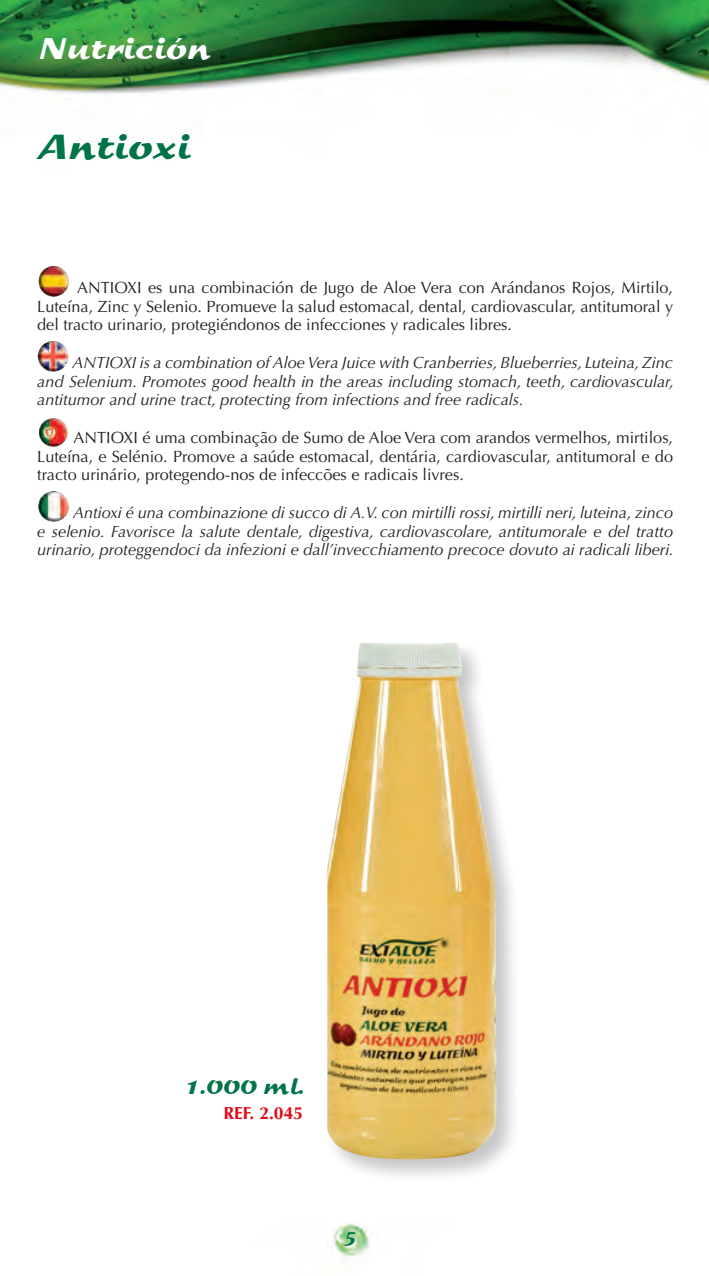
<style>
.page{position:relative;width:709px;height:1276px;background:#fff}
.page>*{position:absolute;margin:0;border:0;box-sizing:border-box;transform-origin:0 0}
.PRODUCTO{font:35px "Sprint";color:#007447}
.t1{font:30px "Sprint";color:#fff}
.t2{font:22.5px "Sprint";color:#007447}
.t3{font:700 17.5px "Optima LT Std";color:#e20916}
.t4{font:17.5px "Sprint";color:#007447}
.t5{font:italic 16.25px/18.8px "Optima LT Std";color:#231f20;text-align:justify}
.t6{font:16.25px/18.8px "Optima LT Std";color:#231f20;text-align:justify}
</style>
<div class="page">
<img style="left:0;top:0;width:709px;height:1263px">
<img style="left:38px;top:266px;width:31px;height:31px">
<img style="left:37px;top:341px;width:32px;height:31px">
<img style="left:39px;top:418px;width:29px;height:29px">
<img style="left:38px;top:491px;width:31px;height:31px">
<div style="left:324px;top:639px;width:196px;height:544px;background:#231f20;opacity:.25"></div>
<img style="left:327px;top:643px;width:170px;height:516px">
<p class="t1" style="left:37px;top:30px;width:173px">Nutrición</p>
<p class="PRODUCTO" style="left:37px;top:125px;width:153px">Antioxi</p>
<p class="t6" style="left:37px;top:278px;width:637px;text-indent:40px">ANTIOXI es una combinación de Jugo de Aloe Vera con Arándanos Rojos, Mirtilo, Luteína, Zinc y Selenio. Promueve la salud estomacal, dental, cardiovascular, antitumoral y del tracto urinario, protegiéndonos de infecciones y radicales libres.</p>
<p class="t5" style="left:37px;top:353px;width:638px;text-indent:35px">ANTIOXI is a combination of Aloe Vera Juice with Cranberries, Blueberries, Luteina, Zinc and Selenium. Promotes good health in the areas including stomach, teeth, cardiovascular, antitumor and urine tract, protecting from infections and free radicals.</p>
<p class="t6" style="left:37px;top:428px;width:637px;text-indent:36px">ANTIOXI é uma combinação de Sumo de Aloe Vera com arandos vermelhos, mirtilos, Luteína, e Selénio. Promove a saúde estomacal, dentária, cardiovascular, antitumoral e do tracto urinário, protegendo-nos de infeccões e radicais livres.</p>
<p class="t5" style="left:37px;top:503px;width:638px;text-indent:36px">Antioxi é una combinazione di succo di A.V. con mirtilli rossi, mirtilli neri, luteina, zinco e selenio. Favorisce la salute dentale, digestiva, cardiovascolare, antitumorale e del tratto urinario, proteggendoci da infezioni e dall’invecchiamento precoce dovuto ai radicali liberi.</p>
<p class="t2" style="left:183px;top:1072px;width:122px">1.000 ml.</p>
<p class="t3" style="left:223px;top:1103px;width:81px">REF. 2.045</p>
<p class="t4" style="left:343px;top:1225px;width:15px">5</p>
</div>
